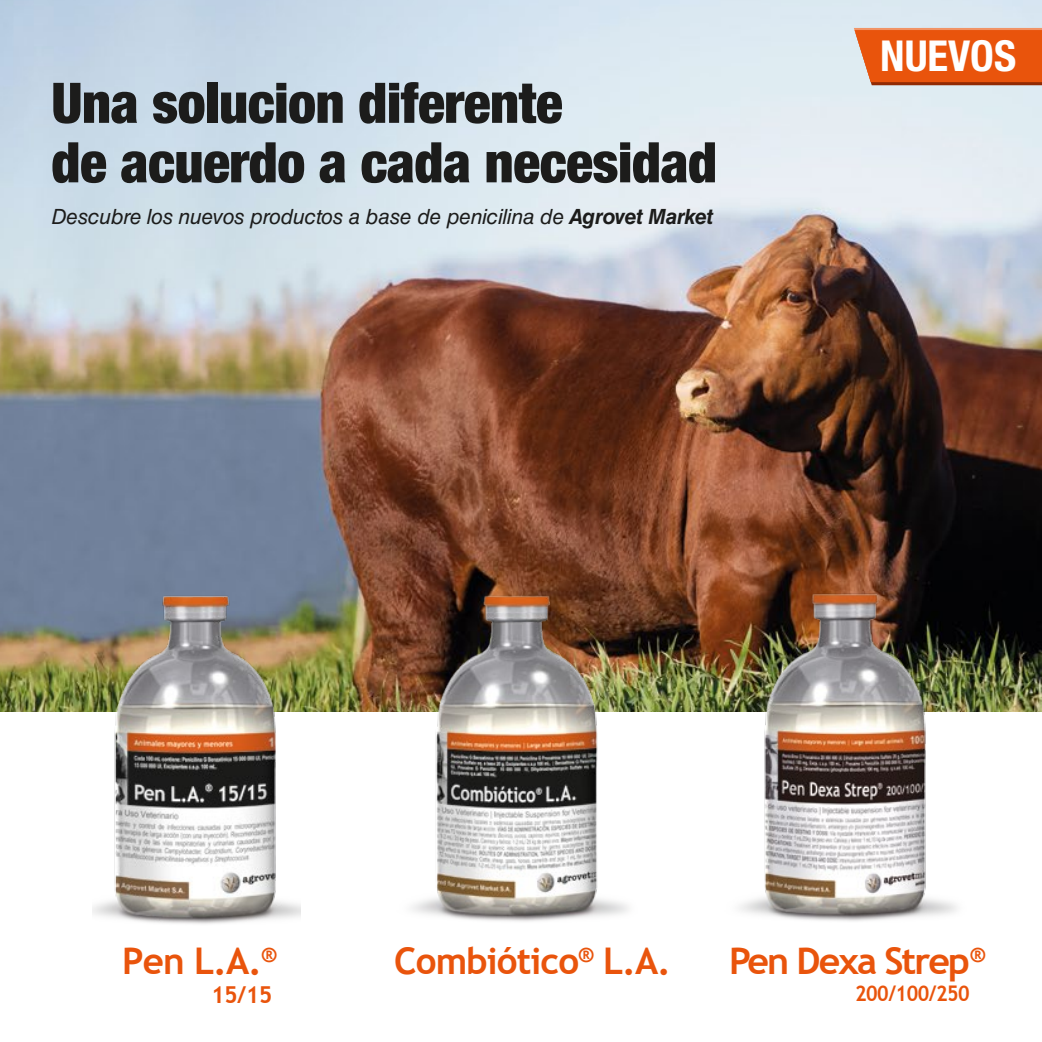
<style>
.page{position:relative;width:1042px;height:1042px;background:#fff}
.page>*{position:absolute;margin:0;border:0;box-sizing:border-box;transform-origin:0 0}
.t1{font:900 condensed 56px/59.5px "Helvetica Neue";letter-spacing:-.01em;color:#1c1c1b}
.t2{font:700 condensed 42.7px "Helvetica Neue";color:#fff}
.t3{font:700 36.75px "Trebuchet MS";letter-spacing:-.025em;color:#e9540c}
.t4{font:700 36.75px "Trebuchet MS";letter-spacing:-.055em;color:#e9540c}
.t5{font:700 23.28px "Trebuchet MS";color:#e9540c}
.t6{font:700 21.53px "Trebuchet MS";letter-spacing:-.025em;color:#e9540c;scale:.92 1}
.t7{font:italic 21px "Helvetica LT Std";letter-spacing:-.01em;color:#1c1c1b}
.s1{font-weight:700}
</style>
<div class="page">
<img style="left:0;top:0;width:1042px;height:711px">
<img style="left:92px;top:554px;width:209px;height:370px">
<img style="left:715px;top:586px;width:260px;height:335px">
<svg style="left:854px;top:28px;width:188px;height:57px;background:#e45b19"></svg>
<img style="left:385px;top:584px;width:265px;height:338px">
<h1 class="t1" style="left:51px;top:72px;width:667px">Una solucion diferente<br>de acuerdo a cada necesidad</h1>
<p class="t7" style="left:51px;top:204px;width:664px">Descubre los nuevos productos a base de penicilina de <span class="s1">Agrovet Market</span></p>
<h2 class="t2" style="left:880px;top:29px;width:137px">NUEVOS</h2>
<h3 class="t3" style="left:122px;top:938px;width:155px">Pen L.A.<sup>®</sup></h3>
<p class="t5" style="left:211px;top:980px;width:63px">15/15</p>
<h3 class="t3" style="left:394px;top:938px;width:278px">Combiótico<sup>®</sup> L.A.</h3>
<h3 class="t4" style="left:729px;top:938px;width:257px">Pen Dexa Strep<sup>®</sup></h3>
<p class="t6" style="left:855px;top:980px;width:126px">200/100/250</p>
</div>
